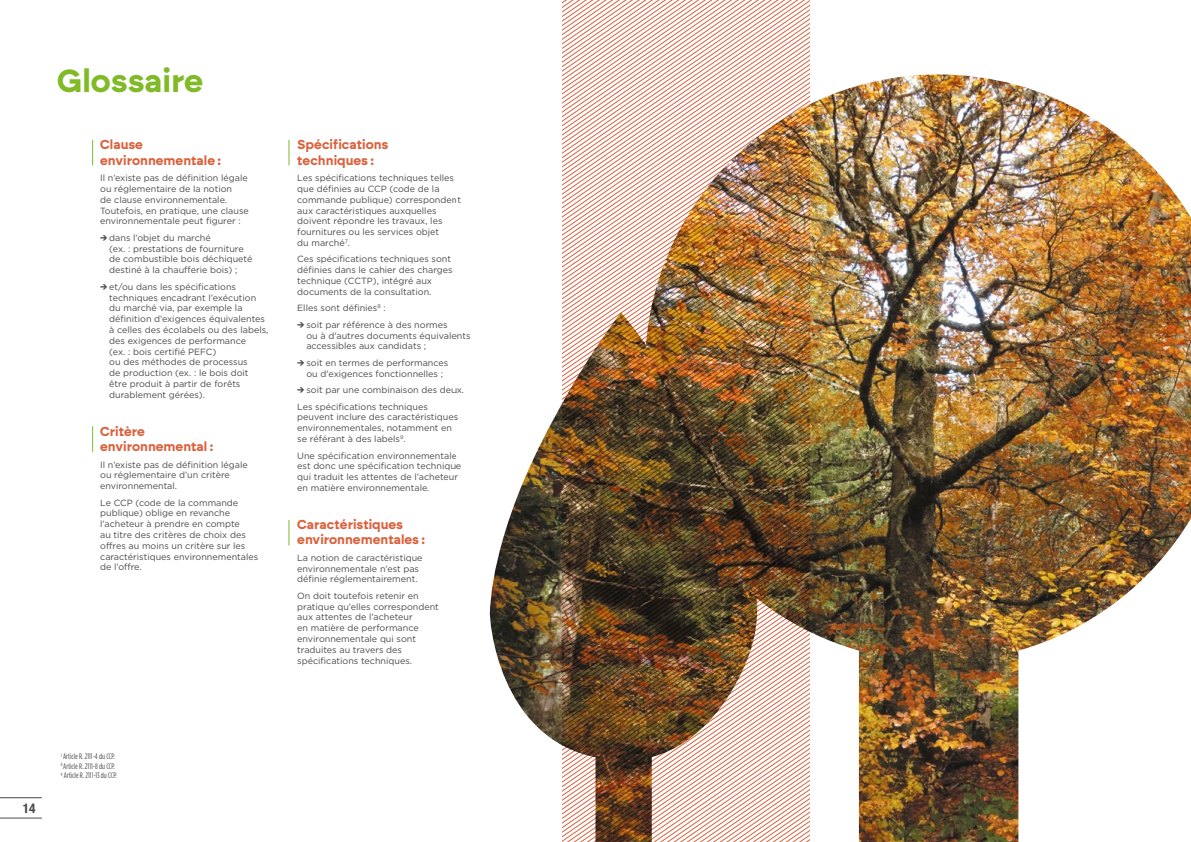
<style>
.page{position:relative;width:1191px;height:842px;background:#fff}
.page>*{position:absolute;margin:0;border:0;box-sizing:border-box;transform-origin:0 0}
.t1{font:700 32px "Brockmann";color:#80ba27}
.t2{font:700 condensed 13.3px "Helvetica Neue LT Std";color:#4a4a49}
.t3{font:700 13px/15.6px "Brockmann";color:#db613d}
.t4{font:9px/10.8px "Gotham HTF";color:#4a4a49}
.t5{font:condensed 8px/9.6px "Gotham HTF";color:#4a4a49}
.s1{font-family:"Brockmann";font-weight:700}
</style>
<div class="page">
<svg style="left:92px;top:140px;width:1px;height:25px"></svg>
<svg style="left:92px;top:426px;width:1px;height:26px"></svg>
<svg style="left:288px;top:520px;width:1px;height:25px"></svg>
<svg style="left:288px;top:140px;width:1px;height:25px"></svg>
<img style="left:489px;top:74px;width:702px;height:768px">
<img style="left:562px;top:0;width:247px;height:842px">
<hr style="left:0;top:818px;width:42px;height:1px;background:#4a4a49">
<hr style="left:0;top:797px;width:42px;height:1px;background:#4a4a49">
<h1 class="t1" style="left:57px;top:61px;width:148px">Glossaire</h1>
<h3 class="t3" style="left:100px;top:137px;width:122px">Clause environnementale :</h3>
<p class="t4" style="left:100px;top:172px;width:150px">Il n’existe pas de définition légale ou réglementaire de la notion<br>de clause environnementale.<br>Toutefois, en pratique, une clause environnementale peut figurer :</p>
<p class="t4" style="left:109px;top:232px;width:145px;text-indent:-9px"><span class="s1">→</span> dans l’objet du marché<br>(ex. : prestations de fourniture de combustible bois déchiqueté destiné à la chaufferie bois) ;</p>
<p class="t4" style="left:109px;top:281px;width:161px;text-indent:-9px"><span class="s1">→</span> et/ou dans les spécifications techniques encadrant l’exécution du marché via, par exemple la définition d’exigences équivalentes à celles des écolabels ou des labels, des exigences de performance<br>(ex. : bois certifié PEFC)<br>ou des méthodes de processus<br>de production (ex. : le bois doit être produit à partir de forêts durablement gérées).</p>
<h3 class="t3" style="left:100px;top:423px;width:115px">Critère environnemental :</h3>
<p class="t4" style="left:100px;top:459px;width:149px">Il n’existe pas de définition légale ou réglementaire d’un critère environnemental.</p>
<p class="t4" style="left:100px;top:497px;width:159px">Le CCP (code de la commande publique) oblige en revanche l’acheteur à prendre en compte<br>au titre des critères de choix des offres au moins un critère sur les caractéristiques environnementales de l’offre.</p>
<h3 class="t3" style="left:297px;top:137px;width:93px">Spécifications techniques :</h3>
<p class="t4" style="left:297px;top:172px;width:165px">Les spécifications techniques telles que définies au CCP (code de la commande publique) correspondent aux caractéristiques auxquelles doivent répondre les travaux, les fournitures ou les services objet<br>du marché<sup>7</sup>.</p>
<p class="t4" style="left:297px;top:254px;width:157px">Ces spécifications techniques sont définies dans le cahier des charges technique (CCTP), intégré aux documents de la consultation.</p>
<p class="t4" style="left:297px;top:303px;width:90px">Elles sont définies<sup>8</sup> :</p>
<p class="t4" style="left:306px;top:319px;width:166px;text-indent:-9px"><span class="s1">→</span> soit par référence à des normes<br>ou à d'autres documents équivalents accessibles aux candidats ;</p>
<p class="t4" style="left:297px;top:357px;width:152px;text-align:center"><span class="s1">→</span> soit en termes de performances ou d'exigences fonctionnelles ;</p>
<p class="t4" style="left:297px;top:382px;width:168px;line-height:16.5px"><span class="s1">→</span> soit par une combinaison des deux.<br>Les spécifications techniques</p>
<p class="t4" style="left:297px;top:412px;width:162px">peuvent inclure des caractéristiques environnementales, notamment en se référant à des labels<sup>9</sup>.</p>
<p class="t4" style="left:297px;top:450px;width:165px">Une spécification environnementale est donc une spécification technique qui traduit les attentes de l’acheteur en matière environnementale.</p>
<h3 class="t3" style="left:297px;top:516px;width:129px">Caractéristiques environnementales :</h3>
<p class="t4" style="left:297px;top:552px;width:127px">La notion de caractéristique environnementale n’est pas définie réglementairement.</p>
<p class="t4" style="left:297px;top:590px;width:143px">On doit toutefois retenir en pratique qu’elles correspondent aux attentes de l’acheteur<br>en matière de performance environnementale qui sont traduites au travers des spécifications techniques.</p>
<h2 class="t2" style="left:23px;top:800px;width:14px">14</h2>
<p class="t5" style="left:61px;top:751px;width:57px"><sup>7</sup> Article R. 2111-4 du CCP.<br><sup>8</sup> Article R. 2111-8 du CCP.<br><sup>9</sup> Article R. 2111-13 du CCP.</p>
</div>
